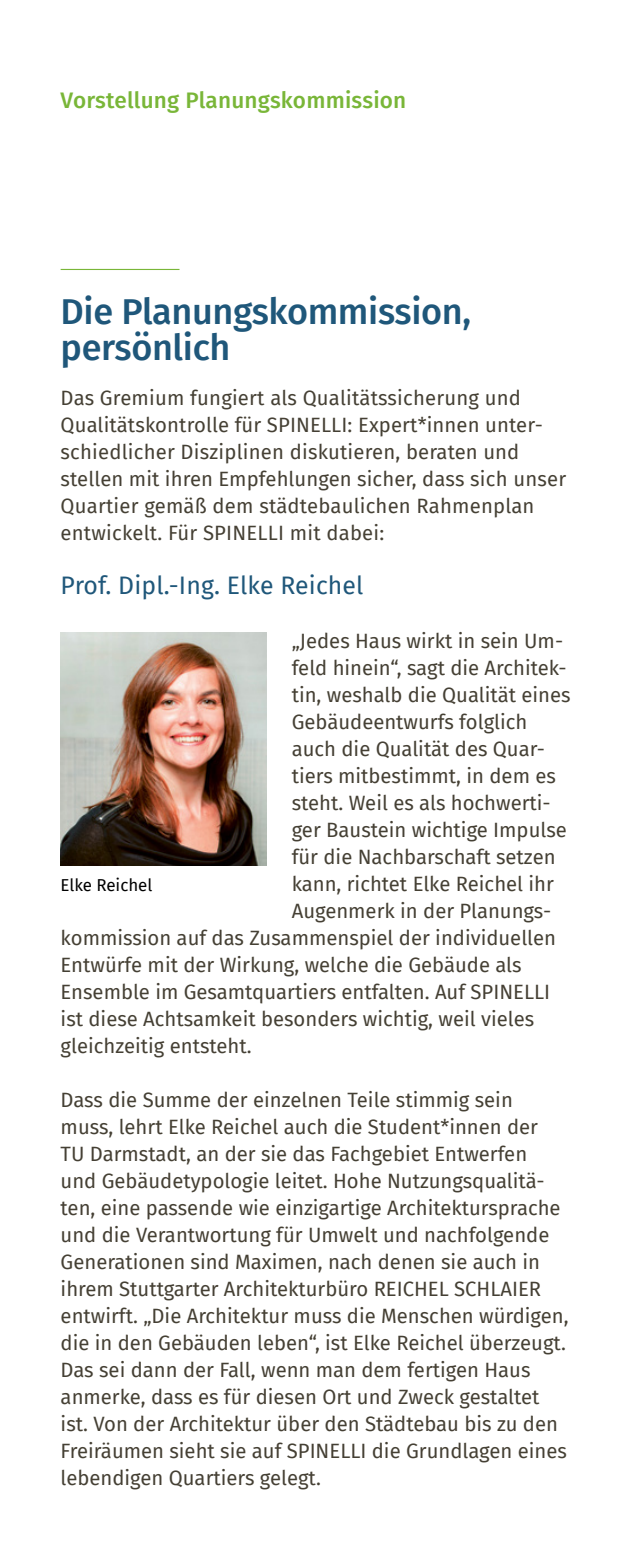
<style>
.page{position:relative;width:632px;height:1550px;background:#fff}
.page>*{position:absolute;margin:0;border:0;box-sizing:border-box;transform-origin:0 0}
.t1{font:500 36px/36px "Fira Sans";letter-spacing:-.01em;color:#1f577a}
.t2{font:24.75px "Fira Sans";letter-spacing:.005em;color:#1f577a}
.t3{font:500 22.5px "Fira Sans";letter-spacing:.01em;color:#79b638}
.t4{font:20.25px/27px "Fira Sans";color:#454034}
.t5{font:16.88px "Fira Sans";color:#000}
</style>
<div class="page">
<hr style="left:61px;top:269px;width:118px;height:1px;background:#79b638">
<img style="left:61px;top:633px;width:205px;height:233px">
<p class="t3" style="left:61px;top:82px;width:347px">Vorstellung Planungskommission</p>
<p class="t1" style="left:61px;top:292px;width:412px">Die Planungskommission, persönlich</p>
<p class="t4" style="left:61px;top:384px;width:462px">Das Gremium fungiert als Qualitätssicherung und</p>
<p class="t4" style="left:61px;top:411px;width:507px">Qualitätskontrolle für SPINELLI: Expert*innen unter&shy;schiedlicher Disziplinen diskutieren, beraten und stellen mit ihren Empfehlungen sicher, dass sich unser Quartier gemäß dem städtebaulichen Rahmenplan entwickelt. Für SPINELLI mit dabei:</p>
<p class="t2" style="left:61px;top:567px;width:304px">Prof. Dipl.-Ing. Elke Reichel</p>
<p class="t4" style="left:291px;top:627px;width:273px">„Jedes Haus wirkt in sein Um-</p>
<p class="t4" style="left:291px;top:654px;width:276px">feld hinein“, sagt die Architek-</p>
<p class="t4" style="left:291px;top:681px;width:280px">tin, weshalb die Qualität eines</p>
<p class="t4" style="left:291px;top:708px;width:237px">Gebäudeentwurfs folglich</p>
<p class="t4" style="left:291px;top:735px;width:255px">auch die Qualität des Quar-</p>
<p class="t4" style="left:291px;top:762px;width:265px">tiers mitbestimmt, in dem es</p>
<p class="t4" style="left:291px;top:789px;width:260px">steht. Weil es als hochwerti-</p>
<p class="t4" style="left:291px;top:816px;width:276px">ger Baustein wichtige Impulse</p>
<p class="t4" style="left:291px;top:843px;width:265px">für die Nachbarschaft setzen</p>
<p class="t4" style="left:291px;top:870px;width:264px">kann, richtet Elke Reichel ihr</p>
<p class="t4" style="left:291px;top:897px;width:261px">Augenmerk in der Planungs-</p>
<p class="t4" style="left:61px;top:924px;width:496px">kommission auf das Zusammenspiel der individuellen</p>
<p class="t4" style="left:61px;top:951px;width:462px">Entwürfe mit der Wirkung, welche die Gebäude als</p>
<p class="t4" style="left:61px;top:978px;width:491px">Ensemble im Gesamtquartiers entfalten. Auf SPINELLI</p>
<p class="t4" style="left:61px;top:1005px;width:475px">ist diese Achtsamkeit besonders wichtig, weil vieles</p>
<p class="t4" style="left:61px;top:1032px;width:192px">gleichzeitig entsteht.</p>
<p class="t4" style="left:61px;top:1086px;width:509px">Dass die Summe der einzelnen Teile stimmig sein muss, lehrt Elke Reichel auch die Student*innen der<br>TU Darmstadt, an der sie das Fachgebiet Entwerfen<br>und Gebäudetypologie leitet. Hohe Nutzungsqualitä&shy;ten, eine passende wie einzigartige Architektursprache und die Verantwortung für Umwelt und nachfolgende Generationen sind Maximen, nach denen sie auch in ihrem Stuttgarter Architekturbüro REICHEL SCHLAIER entwirft. „Die Architektur muss die Menschen würdigen, die in den Gebäuden leben“, ist Elke Reichel überzeugt.<br>Das sei dann der Fall, wenn man dem fertigen Haus anmerke, dass es für diesen Ort und Zweck gestaltet ist. Von der Architektur über den Städtebau bis zu den Freiräumen sieht sie auf SPINELLI die Grundlagen eines lebendigen Quartiers gelegt.</p>
<p class="t5" style="left:61px;top:872px;width:93px">Elke Reichel</p>
</div>
